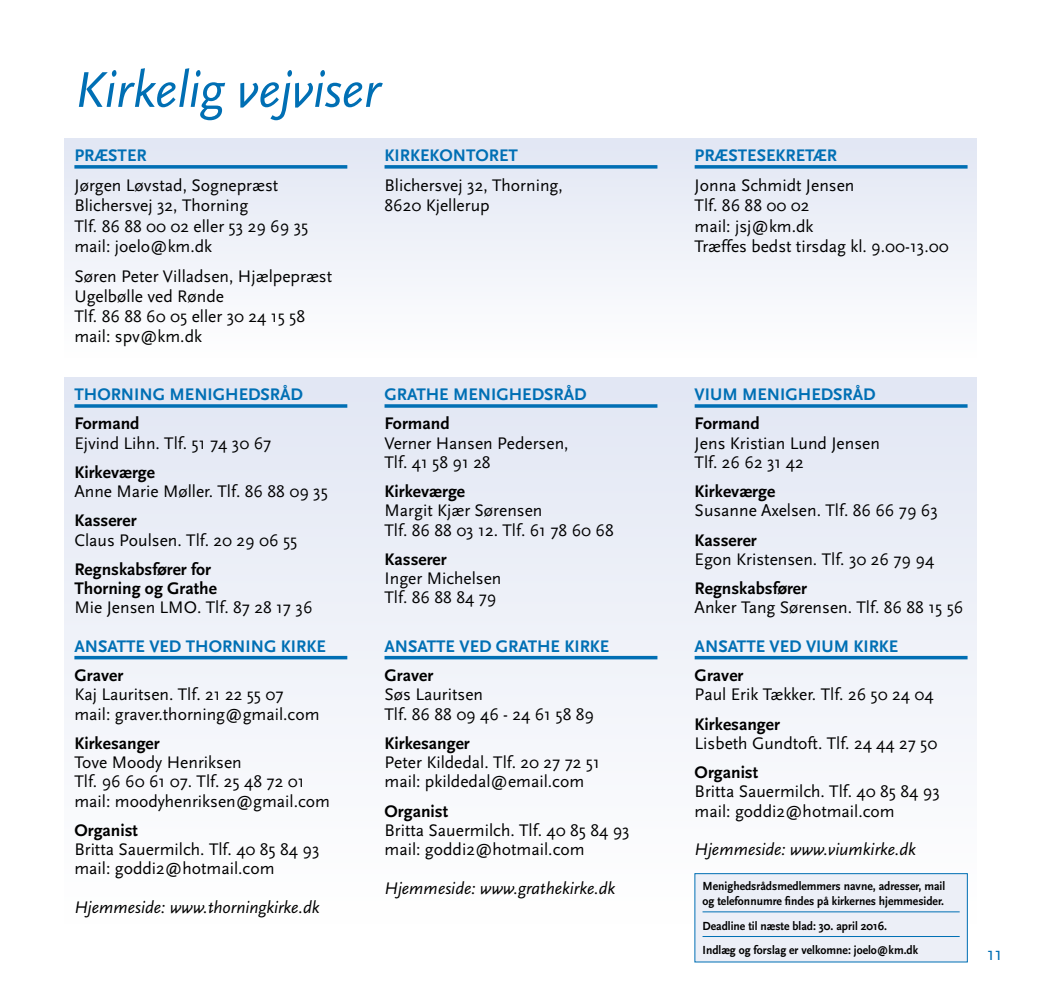
<style>
.page{position:relative;width:1042px;height:993px;background:#fff}
.page>*{position:absolute;margin:0;border:0;box-sizing:border-box;transform-origin:0 0}
.t1{font:italic 52.5px "Scala Sans";letter-spacing:-.01em;color:#006fb4}
.t2{font:19.25px "Scala Sans";color:#006fb4}
.t3{font:17.5px/19.2px "Scala Sans";color:#000}
.t4{font:700 17.5px/19.2px "Scala Sans";color:#000}
.t5{font:700 17.5px "Scala Sans";color:#006fb4}
.t6{font:italic 17.5px "Scala Sans";color:#000}
.t7{font:700 12.25px/14.7px "Scala Sans";color:#000;scale:.95 1}
</style>
<div class="page">
<div style="left:64px;top:138px;width:913px;height:219px;background:linear-gradient(to bottom,#dde4f2,#fff)"></div>
<div style="left:64px;top:377px;width:913px;height:546px;background:linear-gradient(to bottom,#dfe5f3,#fff)"></div>
<hr style="left:74px;top:165px;width:273px;height:3px;background:#006fb4">
<hr style="left:384px;top:165px;width:273px;height:3px;background:#006fb4">
<hr style="left:694px;top:165px;width:273px;height:3px;background:#006fb4">
<hr style="left:74px;top:404px;width:273px;height:3px;background:#006fb4">
<svg style="left:74px;top:655px;width:273px;height:4px"></svg>
<hr style="left:384px;top:404px;width:273px;height:3px;background:#006fb4">
<svg style="left:384px;top:655px;width:273px;height:4px"></svg>
<hr style="left:694px;top:404px;width:273px;height:3px;background:#006fb4">
<svg style="left:694px;top:655px;width:273px;height:4px"></svg>
<hr style="left:0;top:51px;width:1px;height:77px;background:#006fb4">
<div style="left:695px;top:873px;width:272px;height:88px;background:#eceff7"></div>
<hr style="left:702px;top:911px;width:257px;height:1px;background:#006fb4">
<hr style="left:702px;top:935px;width:257px;height:1px;background:#006fb4">
<div style="left:694px;top:873px;width:273px;height:88px;border:1px solid #006fb4"></div>
<h1 class="t1" style="left:74px;top:61px;width:307px">Kirkelig vejviser</h1>
<p class="t5" style="left:74px;top:146px;width:74px">præster</p>
<p class="t3" style="left:74px;top:176px;width:235px;line-height:20.1px">Jørgen Løvstad, Sognepræst<br>Blichersvej 32, Thorning<br>Tlf. 86 88 00 02 eller 53 29 69 35 mail: joelo@km.dk</p>
<p class="t3" style="left:74px;top:266px;width:259px;line-height:20.1px">Søren Peter Villadsen, Hjælpepræst<br>Ugelbølle ved Rønde<br>Tlf. 86 88 60 05 eller 30 24 15 58 mail: spv@km.dk</p>
<p class="t5" style="left:74px;top:385px;width:230px">Thorning Menighedsråd</p>
<p class="t4" style="left:74px;top:414px;width:67px">Formand</p>
<p class="t3" style="left:74px;top:433px;width:198px">Ejvind Lihn. Tlf. 51 74 30 67</p>
<p class="t4" style="left:74px;top:463px;width:82px">Kirkeværge</p>
<p class="t3" style="left:74px;top:482px;width:255px">Anne Marie Møller. Tlf. 86 88 09 35</p>
<p class="t4" style="left:74px;top:511px;width:64px">Kasserer</p>
<p class="t3" style="left:74px;top:530px;width:224px">Claus Poulsen. Tlf. 20 29 06 55</p>
<p class="t4" style="left:74px;top:560px;width:144px">Regnskabsfører for<br>Thorning og Grathe</p>
<p class="t3" style="left:74px;top:598px;width:240px">Mie Jensen LMO. Tlf. 87 28 17 36</p>
<p class="t5" style="left:74px;top:636px;width:253px">Ansatte ved Thorning Kirke</p>
<p class="t4" style="left:74px;top:666px;width:50px">Graver</p>
<p class="t3" style="left:74px;top:685px;width:247px">Kaj Lauritsen. Tlf. 21 22 55 07 mail: graver.thorning@gmail.com</p>
<p class="t4" style="left:74px;top:733px;width:87px">Kirkesanger</p>
<p class="t3" style="left:74px;top:753px;width:257px">Tove Moody Henriksen<br>Tlf. 96 60 61 07. Tlf. 25 48 72 01 mail: moodyhenriksen@gmail.com</p>
<p class="t4" style="left:74px;top:820px;width:65px">Organist</p>
<p class="t3" style="left:74px;top:839px;width:247px">Britta Sauermilch. Tlf. 40 85 84 93 mail: goddi2@hotmail.com</p>
<p class="t6" style="left:74px;top:897px;width:246px">Hjemmeside: www.thorningkirke.dk</p>
<p class="t5" style="left:384px;top:146px;width:135px">Kirkekontoret</p>
<p class="t3" style="left:384px;top:176px;width:180px;line-height:20.1px">Blichersvej 32, Thorning,<br>8620 Kjellerup</p>
<p class="t5" style="left:384px;top:385px;width:204px">Grathe Menighedsråd</p>
<p class="t4" style="left:384px;top:414px;width:67px">Formand</p>
<p class="t3" style="left:384px;top:433px;width:186px">Verner Hansen Pedersen,<br>Tlf. 41 58 91 28</p>
<p class="t4" style="left:384px;top:482px;width:82px">Kirkeværge</p>
<p class="t3" style="left:384px;top:501px;width:231px">Margit Kjær Sørensen<br>Tlf. 86 88 03 12. Tlf. 61 78 60 68</p>
<p class="t4" style="left:384px;top:550px;width:64px">Kasserer</p>
<p class="t3" style="left:384px;top:569px;width:118px">Inger Michelsen<br>Tlf. 86 88 84 79</p>
<p class="t5" style="left:384px;top:636px;width:226px">Ansatte ved Grathe Kirke</p>
<p class="t4" style="left:384px;top:666px;width:50px">Graver</p>
<p class="t3" style="left:384px;top:685px;width:211px">Søs Lauritsen<br>Tlf. 86 88 09 46 - 24 61 58 89</p>
<p class="t4" style="left:384px;top:733px;width:87px">Kirkesanger</p>
<p class="t3" style="left:384px;top:753px;width:217px">Peter Kildedal. Tlf. 20 27 72 51 mail: pkildedal@email.com</p>
<p class="t4" style="left:384px;top:801px;width:65px">Organist</p>
<p class="t3" style="left:384px;top:820px;width:247px">Britta Sauermilch. Tlf. 40 85 84 93 mail: goddi2@hotmail.com</p>
<p class="t6" style="left:384px;top:878px;width:232px">Hjemmeside: www.grathekirke.dk</p>
<p class="t5" style="left:694px;top:146px;width:144px">Præstesekretær</p>
<p class="t3" style="left:694px;top:176px;width:255px;line-height:20.1px">Jonna Schmidt Jensen<br>Tlf. 86 88 00 02<br>mail: jsj@km.dk<br>Træffes bedst tirsdag kl. 9.00-13.00</p>
<p class="t5" style="left:694px;top:385px;width:182px">Vium m enighedsråd</p>
<p class="t4" style="left:694px;top:414px;width:67px">Formand</p>
<p class="t3" style="left:694px;top:433px;width:187px">Jens Kristian Lund Jensen<br>Tlf. 26 62 31 42</p>
<p class="t4" style="left:694px;top:482px;width:82px">Kirkeværge</p>
<p class="t3" style="left:694px;top:501px;width:245px">Susanne Axelsen. Tlf. 86 66 79 63</p>
<p class="t4" style="left:694px;top:530px;width:64px">Kasserer</p>
<p class="t3" style="left:694px;top:549px;width:241px">Egon Kristensen. Tlf. 30 26 79 94</p>
<p class="t4" style="left:694px;top:579px;width:114px">Regnskabsfører</p>
<p class="t3" style="left:694px;top:598px;width:270px">Anker Tang Sørensen. Tlf. 86 88 15 56</p>
<p class="t5" style="left:694px;top:636px;width:205px">Ansatte ved Vium Kirke</p>
<p class="t4" style="left:694px;top:666px;width:50px">Graver</p>
<p class="t3" style="left:694px;top:685px;width:240px">Paul Erik Tækker. Tlf. 26 50 24 04</p>
<p class="t4" style="left:694px;top:714px;width:87px">Kirkesanger</p>
<p class="t3" style="left:694px;top:733px;width:244px">Lisbeth Gundtoft. Tlf. 24 44 27 50</p>
<p class="t4" style="left:694px;top:763px;width:65px">Organist</p>
<p class="t3" style="left:694px;top:782px;width:247px">Britta Sauermilch. Tlf. 40 85 84 93 mail: goddi2@hotmail.com</p>
<p class="t6" style="left:694px;top:839px;width:223px">Hjemmeside: www.viumkirke.dk</p>
<p class="t7" style="left:702px;top:879px;width:257px">Menighedsrådsmedlemmers navne, adresser, mail og telefonnumre findes på kirkernes hjemmesider.</p>
<p class="t7" style="left:702px;top:913px;width:229px;line-height:24.7px">Deadline til næste blad: 30. april 2016.<br>I ndlæg og forslag er velkomne: joelo@km.dk</p>
<p class="t2" style="left:987px;top:943px;width:17px">11</p>
</div>
